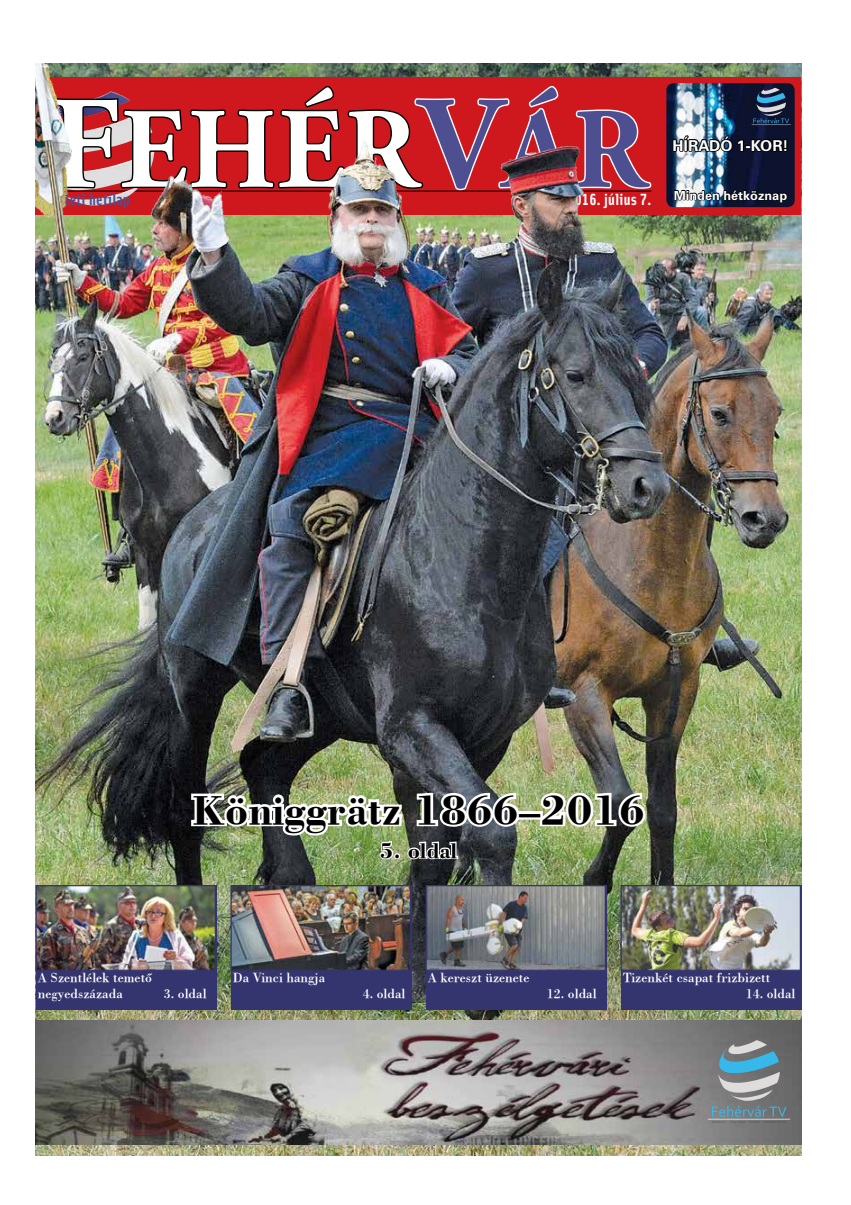
<style>
.page{position:relative;width:851px;height:1205px;background:#fff}
.page>*{position:absolute;margin:0;border:0;box-sizing:border-box;transform-origin:0 0}
.t1{font:700 114.25px "Adobe Garamond Pro";letter-spacing:.015em;color:#fff;scale:.96 1}
.t2{font:700 42.5px "Bodoni PFL";letter-spacing:.01em;color:#000}
.t3{font:700 22.5px "Bodoni PFL";letter-spacing:.01em;color:#000}
.t4{font:700 16.25px "Solex";letter-spacing:.02em;color:#4e4f91}
.t5{font:700 16.25px "Solex";letter-spacing:.02em;color:#fff}
.t6{font:700 15px "Zurich HBT";color:#fff}
.t7{font:13.75px/16.5px "Bodoni PFL";color:#fff}
.t8{font:700 12.5px "Zurich HBT";color:#fff}
.s1{font-size:131.25px}
.s2{font-size:131.25px;color:#4e4f91}
.s3{color:#4e4f91}
</style>
<div class="page">
<img style="left:35px;top:278px;width:766px;height:877px">
<div style="left:36px;top:885px;width:180px;height:124px;background:#34346e"></div>
<img style="left:37px;top:887px;width:177px;height:82px">
<div style="left:35px;top:885px;width:181px;height:86px;border:1px solid #34346e"></div>
<div style="left:231px;top:885px;width:180px;height:124px;background:#34346e"></div>
<img style="left:232px;top:887px;width:177px;height:82px">
<div style="left:230px;top:885px;width:181px;height:86px;border:1px solid #34346e"></div>
<div style="left:426px;top:885px;width:180px;height:124px;background:#34346e"></div>
<img style="left:427px;top:887px;width:177px;height:82px">
<div style="left:425px;top:885px;width:181px;height:86px;border:1px solid #34346e"></div>
<div style="left:620px;top:885px;width:181px;height:124px;background:#34346e"></div>
<img style="left:622px;top:887px;width:176px;height:82px">
<div style="left:620px;top:885px;width:180px;height:86px;border:1px solid #34346e"></div>
<svg style="left:535px;top:789px;width:113px;height:41px"></svg>
<img style="left:189px;top:669px;width:333px;height:192px">
<img style="left:35px;top:64px;width:766px;height:214px">
<img style="left:666px;top:83px;width:128px;height:124px">
<svg style="left:673px;top:184px;width:114px;height:19px;background:#313c4d"></svg>
<svg style="left:671px;top:134px;width:116px;height:19px;background:#262d3b"></svg>
<svg style="left:751px;top:88px;width:39px;height:37px"></svg>
<img style="left:36px;top:1020px;width:765px;height:124px">
<svg style="left:711px;top:1040px;width:75px;height:77px;background:#7b8f96"></svg>
<hr style="left:707px;top:1119px;width:83px;height:1px;background:#dedddc">
<h1 class="t1" style="left:50px;top:84px;width:623px"><span class="s1">F</span>EHÉR<span class="s2">V</span><span class="s3">ÁR</span></h1>
<p class="t5" style="left:567px;top:189px;width:85px">2016. július 7.</p>
<p class="t8" style="left:673px;top:188px;width:115px">Minden hétköznap</p>
<p class="t6" style="left:672px;top:136px;width:117px">HÍRADÓ 1-KOR!</p>
<p class="t4" style="left:39px;top:189px;width:93px">Közéleti hetilap</p>
<h2 class="t2" style="left:192px;top:781px;width:454px">Königgrätz 1866–2016</h2>
<h3 class="t3" style="left:380px;top:835px;width:78px">5. oldal</h3>
<p class="t7" style="left:38px;top:969px;width:116px">A Szentlélek temető negyedszázada</p>
<p class="t7" style="left:164px;top:985px;width:44px">3. oldal</p>
<p class="t7" style="left:233px;top:969px;width:94px">Da Vinci hangja</p>
<p class="t7" style="left:362px;top:985px;width:44px">4. oldal</p>
<p class="t7" style="left:428px;top:969px;width:103px">A kereszt üzenete</p>
<p class="t7" style="left:547px;top:985px;width:51px">12. oldal</p>
<p class="t7" style="left:622px;top:969px;width:149px">Tizenkét csapat frizbizett</p>
<p class="t7" style="left:745px;top:985px;width:51px">14. oldal</p>
</div>
